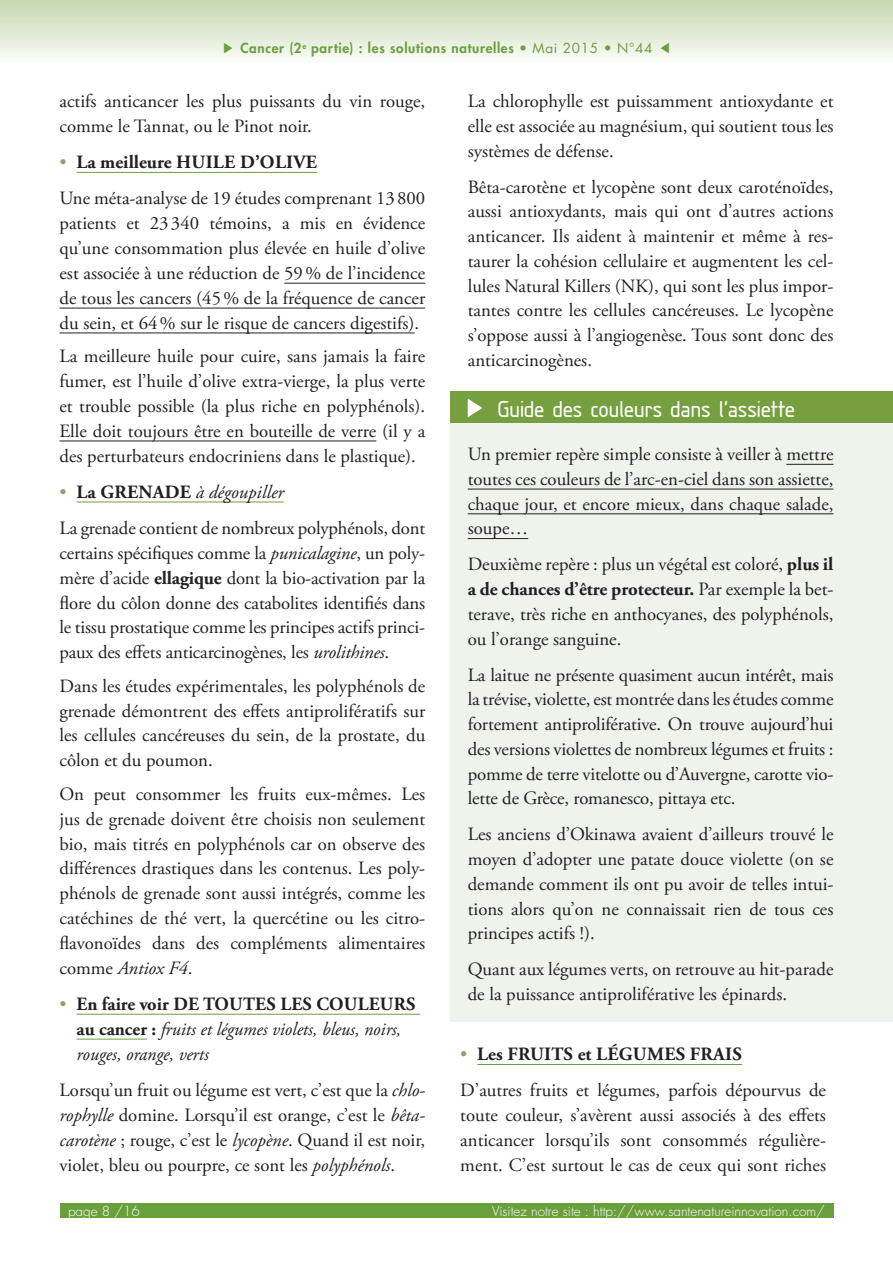
<style>
.page{position:relative;width:893px;height:1263px;background:#fff}
.page>*{position:absolute;margin:0;border:0;box-sizing:border-box;transform-origin:0 0}
.t1{font:24px "Isonorm SA Regular";letter-spacing:.005em;color:#fff}
.t2{font:18.75px/24.8px "Adobe Garamond Pro";color:#231f20;text-align:justify}
.t3{font:italic 18.75px/24.9px "Adobe Garamond Pro";color:#231f20}
.t4{font:300 13.5px "Futura";color:#fff}
.t5{font:800 13.5px "Futura";letter-spacing:.05em;color:#6aa03c}
.s1{font-family:"Gulim";font-weight:400}
.s2{font-weight:400}
.s3{color:#919f72}
.s4{font-weight:700}
.s5{font-style:italic}
.s6{font-style:normal;color:#919f72}
.s7{font-weight:700;font-style:normal}
</style>
<div class="page">
<div style="left:0;top:0;width:893px;height:64px;background:linear-gradient(to bottom,#c5d7b0,#fbfcf9)"></div>
<div style="left:60px;top:1203px;width:773px;height:15px;background:#6aa03c"></div>
<hr style="left:77px;top:172px;width:240px;height:1px;background:#6aa03c">
<hr style="left:284px;top:283px;width:141px;height:1px;background:#231f20">
<hr style="left:60px;top:308px;width:365px;height:1px;background:#231f20">
<hr style="left:60px;top:333px;width:355px;height:1px;background:#231f20">
<hr style="left:60px;top:441px;width:316px;height:1px;background:#231f20">
<hr style="left:77px;top:502px;width:119px;height:1px;background:#6aa03c">
<hr style="left:196px;top:502px;width:88px;height:1px;background:#6aa03c">
<hr style="left:77px;top:1014px;width:343px;height:1px;background:#6aa03c">
<hr style="left:77px;top:1039px;width:70px;height:1px;background:#6aa03c">
<div style="left:451px;top:391px;width:442px;height:630px;background:#f0f3ec"></div>
<hr style="left:786px;top:464px;width:47px;height:1px;background:#231f20">
<hr style="left:468px;top:489px;width:365px;height:1px;background:#231f20">
<hr style="left:468px;top:513px;width:365px;height:1px;background:#231f20">
<hr style="left:468px;top:538px;width:60px;height:1px;background:#231f20">
<div style="left:451px;top:391px;width:442px;height:32px;background:#769f3f"></div>
<svg style="left:468px;top:399px;width:14px;height:18px"></svg>
<hr style="left:477px;top:1064px;width:265px;height:1px;background:#6aa03c">
<p class="t5" style="left:221px;top:39px;width:452px"><span class="s1">▶</span> Cancer (2<sup>e</sup> partie) : les solutions naturelles <span class="s2">• Mai 2015 • N°44</span> <span class="s1">◀</span></p>
<p class="t2" style="left:60px;top:89px;width:367px">actifs anticancer les plus puissants du vin rouge, comme le Tannat, ou le Pinot noir.</p>
<p class="t2" style="left:60px;top:145px;width:367px;line-height:36.2px"><span class="s3">•</span> <span class="s4">La meilleure HUILE D’OLIVE<br></span>Une méta-analyse de 19 études comprenant 13800</p>
<p class="t2" style="left:60px;top:211px;width:367px">patients et 23 340 témoins, a mis en évidence qu’une consommation plus élevée en huile d’olive est associée à une réduction de 59% de l’incidence de tous les cancers (45% de la fréquence de cancer du sein, et 64% sur le risque de cancers digestifs).</p>
<p class="t2" style="left:60px;top:344px;width:367px">La meilleure huile pour cuire, sans jamais la faire fumer, est l’huile d’olive extra-vierge, la plus verte et trouble possible (la plus riche en polyphénols).<br>Elle doit toujours être en bouteille de verre (il y a des perturbateurs endocriniens dans le plastique).</p>
<p class="t2" style="left:60px;top:474px;width:367px;line-height:36.2px"><span class="s3">•</span> <span class="s4">La GRENADE</span> <span class="s5">à dégoupiller<br></span>La grenade contient de nombreux polyphénols, dont</p>
<p class="t2" style="left:60px;top:541px;width:367px">certains spécifiques comme la <span class="s5">punicalagine</span>, un poly&shy;mère d’acide <span class="s4">ellagique</span> dont la bio-activation par la flore du côlon donne des catabolites identifiés dans le tissu prostatique comme les principes actifs princi&shy;paux des effets anticarcinogènes, les <span class="s5">urolithines</span>.</p>
<p class="t2" style="left:60px;top:674px;width:367px">Dans les études expérimentales, les polyphénols de grenade démontrent des effets antiprolifératifs sur les cellules cancéreuses du sein, de la prostate, du côlon et du poumon.</p>
<p class="t2" style="left:60px;top:782px;width:367px">On peut consommer les fruits eux-mêmes. Les jus de grenade doivent être choisis non seulement bio, mais titrés en polyphénols car on observe des différences drastiques dans les contenus. Les poly&shy;phénols de grenade sont aussi intégrés, comme les catéchines de thé vert, la quercétine ou les citro&shy;flavonoïdes dans des compléments alimentaires comme <span class="s5">Antiox F4</span>.</p>
<p class="t3" style="left:77px;top:992px;width:341px;text-indent:-17px"><span class="s6">•</span> <span class="s7">En faire voir DE TOUTES LES COULEURS au cancer :</span> fruits et légumes violets, bleus, noirs, rouges, orange, verts</p>
<p class="t2" style="left:60px;top:1078px;width:367px">Lorsqu’un fruit ou légume est vert, c’est que la <span class="s5">chlo&shy;rophylle</span> domine. Lorsqu’il est orange, c’est le <span class="s5">bêta&shy;carotène</span> ; rouge, c’est le <span class="s5">lycopène</span>. Quand il est noir, violet, bleu ou pourpre, ce sont les <span class="s5">polyphénols</span>.</p>
<p class="t2" style="left:468px;top:89px;width:367px">La chlorophylle est puissamment antioxydante et elle est associée au magnésium, qui soutient tous les systèmes de défense.</p>
<p class="t2" style="left:468px;top:175px;width:367px">Bêta-carotène et lycopène sont deux caroténoïdes, aussi antioxydants, mais qui ont d’autres actions anticancer. Ils aident à maintenir et même à res&shy;taurer la cohésion cellulaire et augmentent les cel&shy;lules Natural Killers (NK), qui sont les plus impor&shy;tantes contre les cellules cancéreuses. Le lycopène s’oppose aussi à l’angiogenèse. Tous sont donc des anticarcinogènes.</p>
<p class="t1" style="left:497px;top:395px;width:299px">Guide des couleurs dans l’assiette</p>
<p class="t2" style="left:468px;top:442px;width:367px">Un premier repère simple consiste à veiller à mettre toutes ces couleurs de l’arc-en-ciel dans son assiette, chaque jour, et encore mieux, dans chaque salade, soupe…</p>
<p class="t2" style="left:468px;top:553px;width:367px">Deuxième repère : plus un végétal est coloré, <span class="s4">plus il a de chances d’être protecteur.</span> Par exemple la bet&shy;terave, très riche en anthocyanes, des polyphénols, ou l’orange sanguine.</p>
<p class="t2" style="left:468px;top:663px;width:367px">La laitue ne présente quasiment aucun intérêt, mais la trévise, violette, est montrée dans les études comme fortement antiproliférative. On trouve aujourd’hui des versions violettes de nombreux légumes et fruits : pomme de terre vitelotte ou d’Auvergne, carotte vio&shy;lette de Grèce, romanesco, pittaya etc.</p>
<p class="t2" style="left:468px;top:823px;width:367px">Les anciens d’Okinawa avaient d’ailleurs trouvé le moyen d’adopter une patate douce violette (on se demande comment ils ont pu avoir de telles intui&shy;tions alors qu’on ne connaissait rien de tous ces principes actifs !).</p>
<p class="t2" style="left:468px;top:958px;width:367px">Quant aux légumes verts, on retrouve au hit-parade de la puissance antiproliférative les épinards.</p>
<p class="t2" style="left:460px;top:1037px;width:367px;line-height:36px"><span class="s3">•</span> <span class="s4">Les FRUITS et LÉGUMES FRAIS<br></span>D’autres fruits et légumes, parfois dépourvus de</p>
<p class="t2" style="left:460px;top:1103px;width:367px">toute couleur, s’avèrent aussi associés à des effets anticancer lorsqu’ils sont consommés régulière&shy;ment. C’est surtout le cas de ceux qui sont riches</p>
<p class="t4" style="left:68px;top:1202px;width:73px">page 8 /16</p>
<p class="t4" style="left:492px;top:1202px;width:334px">Visitez notre site : http://www.santenatureinnovation.com/</p>
</div>
